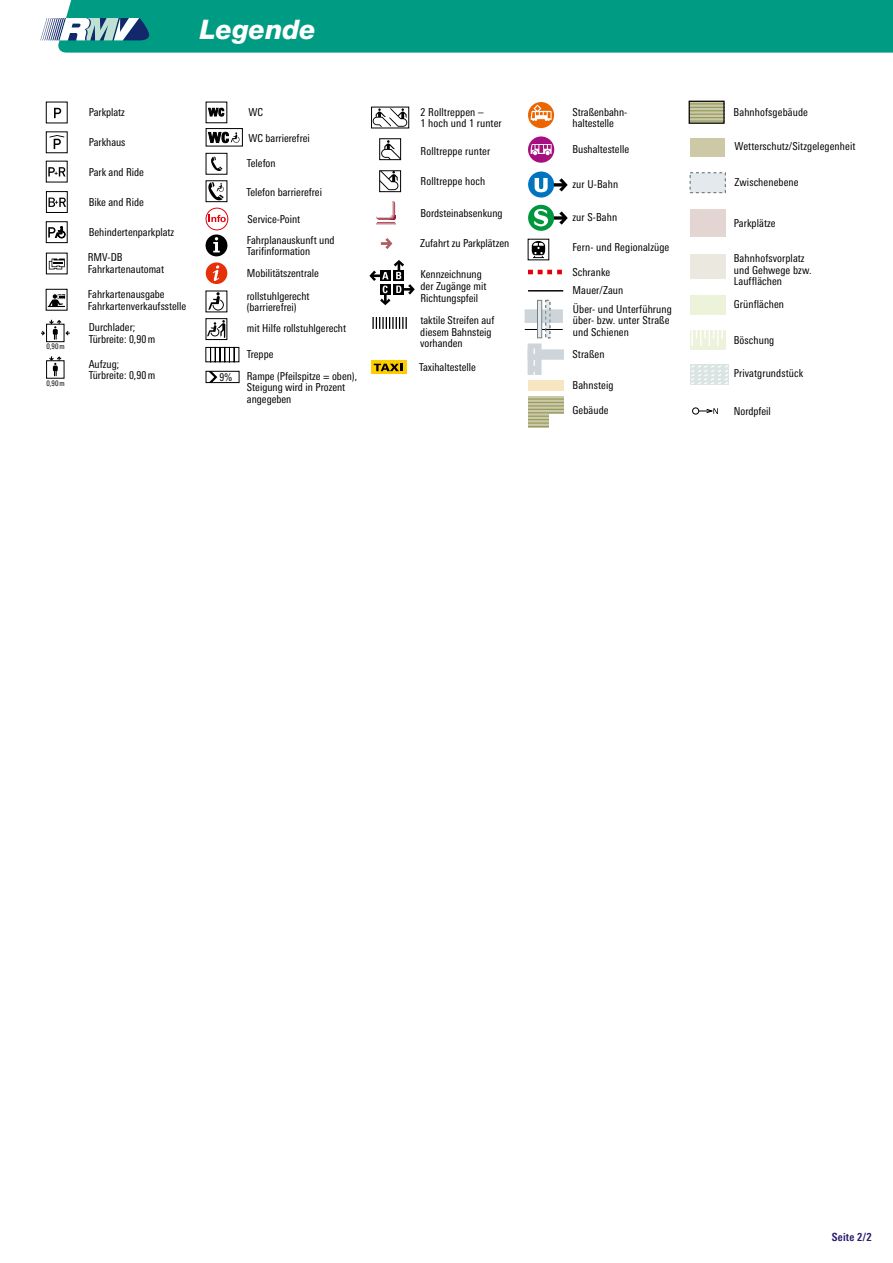
<style>
.page{position:relative;width:893px;height:1263px;background:#fff}
.page>*{position:absolute;margin:0;border:0;box-sizing:border-box;transform-origin:0 0}
.t1{font:italic 800 27px "Helvetica Neue LT Pro";color:#fff}
.t2{font:700 condensed 11.25px "Linotype Univers";letter-spacing:.025em;color:#261b6b}
.t3{font:condensed 10.95px/11.7px "Linotype Univers";color:#000}
.t4{font:condensed 10.65px "Linotype Univers";color:#000}
.t5{font:condensed 7.65px "Linotype Univers";color:#000}
</style>
<div class="page">
<svg style="left:40px;top:0;width:853px;height:53px;background:#0e9e89"></svg>
<svg style="left:205px;top:347px;width:34px;height:15px"></svg>
<div style="left:692px;top:408px;width:7px;height:6px;border:1px solid #000;border-radius:50%"></div>
<svg style="left:696px;top:408px;width:22px;height:6px"></svg>
<svg style="left:54px;top:108px;width:7px;height:10px"></svg>
<svg style="left:210px;top:373px;width:8px;height:8px"></svg>
<div style="left:206px;top:371px;width:34px;height:12px;border:1px solid #000"></div>
<div style="left:545px;top:300px;width:5px;height:38px;background:#e3e9ec"></div>
<div style="left:525px;top:310px;width:37px;height:12px;background:#cdd5da"></div>
<svg style="left:46px;top:160px;width:22px;height:83px"></svg>
<svg style="left:50px;top:135px;width:14px;height:14px"></svg>
<svg style="left:372px;top:360px;width:35px;height:14px"></svg>
<svg style="left:374px;top:364px;width:29px;height:7px"></svg>
<hr style="left:525px;top:329px;width:37px;height:1px;background:#000">
<svg style="left:537px;top:300px;width:5px;height:38px"></svg>
<svg style="left:528px;top:270px;width:34px;height:4px"></svg>
<svg style="left:528px;top:171px;width:40px;height:27px"></svg>
<svg style="left:528px;top:205px;width:40px;height:26px"></svg>
<svg style="left:528px;top:239px;width:21px;height:21px"></svg>
<svg style="left:532px;top:241px;width:13px;height:17px"></svg>
<div style="left:528px;top:381px;width:35px;height:10px;background:#f8e6c2"></div>
<svg style="left:691px;top:105px;width:32px;height:15px"></svg>
<hr style="left:689px;top:120px;width:35px;height:2px;background:#939d63">
<hr style="left:689px;top:117px;width:35px;height:1px;background:#939d63">
<hr style="left:689px;top:114px;width:35px;height:1px;background:#939d63">
<hr style="left:689px;top:110px;width:35px;height:1px;background:#939d63">
<hr style="left:689px;top:107px;width:35px;height:1px;background:#939d63">
<hr style="left:689px;top:103px;width:35px;height:2px;background:#939d63">
<div style="left:689px;top:101px;width:36px;height:23px;border:1px solid #000"></div>
<div style="left:690px;top:209px;width:35px;height:28px;background:#e3d5d2"></div>
<div style="left:690px;top:254px;width:35px;height:25px;background:#ebe8e0"></div>
<div style="left:690px;top:295px;width:35px;height:20px;background:#ecf3da"></div>
<div style="left:690px;top:331px;width:35px;height:19px;background:#ecf3da"></div>
<svg style="left:691px;top:331px;width:32px;height:15px"></svg>
<svg style="left:690px;top:364px;width:38px;height:21px"></svg>
<div style="left:690px;top:138px;width:35px;height:18px;background:#cdc8a5"></div>
<div style="left:528px;top:344px;width:13px;height:30px;background:#cdd5da"></div>
<div style="left:528px;top:350px;width:35px;height:9px;background:#cdd5da"></div>
<svg style="left:534px;top:343px;width:1px;height:38px"></svg>
<div style="left:206px;top:318px;width:21px;height:22px;border:1px solid #000"></div>
<hr style="left:528px;top:290px;width:35px;height:1px;background:#000">
<svg style="left:528px;top:396px;width:35px;height:32px"></svg>
<hr style="left:528px;top:426px;width:35px;height:1px;background:#939d63">
<hr style="left:528px;top:422px;width:35px;height:2px;background:#939d63">
<hr style="left:528px;top:419px;width:35px;height:1px;background:#939d63">
<hr style="left:528px;top:416px;width:35px;height:1px;background:#939d63">
<hr style="left:528px;top:412px;width:35px;height:1px;background:#939d63">
<hr style="left:528px;top:409px;width:35px;height:1px;background:#939d63">
<hr style="left:528px;top:405px;width:35px;height:2px;background:#939d63">
<hr style="left:528px;top:402px;width:35px;height:1px;background:#939d63">
<hr style="left:528px;top:398px;width:35px;height:2px;background:#939d63">
<div style="left:549px;top:415px;width:14px;height:13px;background:#fff"></div>
<div style="left:545px;top:300px;width:5px;height:38px;border:1px dashed #768085"></div>
<div style="left:690px;top:173px;width:35px;height:20px;background:#e3e9ec"></div>
<div style="left:689px;top:172px;width:37px;height:21px;border:1px dashed #768085"></div>
<svg style="left:528px;top:136px;width:26px;height:27px"></svg>
<svg style="left:528px;top:102px;width:26px;height:26px"></svg>
<svg style="left:205px;top:106px;width:210px;height:232px"></svg>
<svg style="left:49px;top:259px;width:16px;height:10px"></svg>
<div style="left:46px;top:324px;width:18px;height:18px;border:1px solid #000"></div>
<svg style="left:41px;top:320px;width:29px;height:20px"></svg>
<div style="left:46px;top:360px;width:18px;height:18px;border:1px solid #000"></div>
<svg style="left:49px;top:356px;width:12px;height:20px"></svg>
<svg style="left:48px;top:294px;width:17px;height:13px"></svg>
<h1 class="t1" style="left:200px;top:13px;width:118px">Legende</h1>
<p class="t5" style="left:46px;top:342px;width:20px">0,90 m</p>
<p class="t5" style="left:47px;top:379px;width:20px">0,90 m</p>
<p class="t3" style="left:89px;top:106px;width:38px">Parkplatz</p>
<p class="t3" style="left:89px;top:137px;width:38px">Parkhaus</p>
<p class="t3" style="left:89px;top:167px;width:57px">Park and Ride</p>
<p class="t3" style="left:89px;top:196px;width:57px">Bike and Ride</p>
<p class="t3" style="left:89px;top:226px;width:87px">Behindertenparkplatz</p>
<p class="t3" style="left:88px;top:252px;width:78px">RMV-DB<br>Fahrkartenautomat</p>
<p class="t3" style="left:88px;top:288px;width:100px">Fahrkartenausgabe<br>Fahrkartenverkaufsstelle</p>
<p class="t3" style="left:89px;top:322px;width:68px">Durchlader;<br>Türbreite: 0,90 m</p>
<p class="t3" style="left:89px;top:358px;width:68px">Aufzug;<br>Türbreite: 0,90 m</p>
<p class="t4" style="left:219px;top:371px;width:14px">9%</p>
<p class="t3" style="left:248px;top:106px;width:16px">WC</p>
<p class="t3" style="left:248px;top:132px;width:63px">WC barrierefrei</p>
<p class="t3" style="left:247px;top:157px;width:30px">Telefon</p>
<p class="t3" style="left:246px;top:186px;width:77px">Telefon barrierefrei</p>
<p class="t3" style="left:248px;top:214px;width:54px">Service-Point</p>
<p class="t3" style="left:247px;top:234px;width:89px">Fahrplanauskunft und<br>Tarifinformation</p>
<p class="t3" style="left:247px;top:262px;width:74px;line-height:22.5px">Mobilitätszentrale rollstuhlgerecht</p>
<p class="t3" style="left:247px;top:297px;width:101px;line-height:21px">(barrierefrei)<br>mit Hilfe rollstuhlgerecht</p>
<p class="t3" style="left:247px;top:349px;width:28px">Treppe</p>
<p class="t3" style="left:247px;top:370px;width:112px">Rampe (Pfeilspitze = oben),<br>Steigung wird in Prozent angegeben</p>
<p class="t3" style="left:421px;top:106px;width:83px">2 Rolltreppen –<br>1 hoch und 1 runter</p>
<p class="t3" style="left:421px;top:145px;width:71px">Rolltreppe runter</p>
<p class="t3" style="left:421px;top:175px;width:66px">Rolltreppe hoch</p>
<p class="t3" style="left:421px;top:208px;width:84px">Bordsteinabsenkung</p>
<p class="t3" style="left:420px;top:238px;width:91px">Zufahrt zu Parkplätzen</p>
<p class="t3" style="left:421px;top:268px;width:67px">Kennzeichnung der Zugänge mit<br>Richtungspfeil</p>
<p class="t3" style="left:420px;top:314px;width:76px">taktile Streifen auf diesem Bahnsteig vorhanden</p>
<p class="t3" style="left:419px;top:361px;width:58px">Taxihaltestelle</p>
<p class="t3" style="left:572px;top:106px;width:56px">Straßenbahn&shy;haltestelle</p>
<p class="t3" style="left:572px;top:144px;width:58px">Bushaltestelle</p>
<p class="t3" style="left:572px;top:178px;width:47px">zur U-Bahn</p>
<p class="t3" style="left:572px;top:211px;width:46px">zur S-Bahn</p>
<p class="t3" style="left:572px;top:242px;width:98px">Fern- und Regionalzüge</p>
<p class="t3" style="left:572px;top:267px;width:39px">Schranke</p>
<p class="t3" style="left:572px;top:284px;width:52px">Mauer/Zaun</p>
<p class="t3" style="left:573px;top:303px;width:101px">Über- und Unterführung über- bzw. unter Straße und Schienen</p>
<p class="t3" style="left:572px;top:348px;width:34px">Straßen</p>
<p class="t3" style="left:572px;top:379px;width:43px">Bahnsteig</p>
<p class="t3" style="left:572px;top:405px;width:38px">Gebäude</p>
<p class="t3" style="left:734px;top:106px;width:76px">Bahnhofsgebäude</p>
<p class="t3" style="left:735px;top:140px;width:122px">Wetterschutz/Sitzgelegenheit</p>
<p class="t3" style="left:734px;top:176px;width:66px">Zwischenebene</p>
<p class="t3" style="left:734px;top:217px;width:43px">Parkplätze</p>
<p class="t3" style="left:734px;top:252px;width:79px">Bahnhofsvorplatz und Gehwege bzw.<br>Laufflächen</p>
<p class="t3" style="left:734px;top:298px;width:52px">Grünflächen</p>
<p class="t3" style="left:734px;top:334px;width:42px">Böschung</p>
<p class="t3" style="left:734px;top:368px;width:71px">Privatgrundstück</p>
<p class="t3" style="left:734px;top:405px;width:39px">Nordpfeil</p>
<p class="t2" style="left:832px;top:1230px;width:41px">Seite 2/2</p>
</div>
